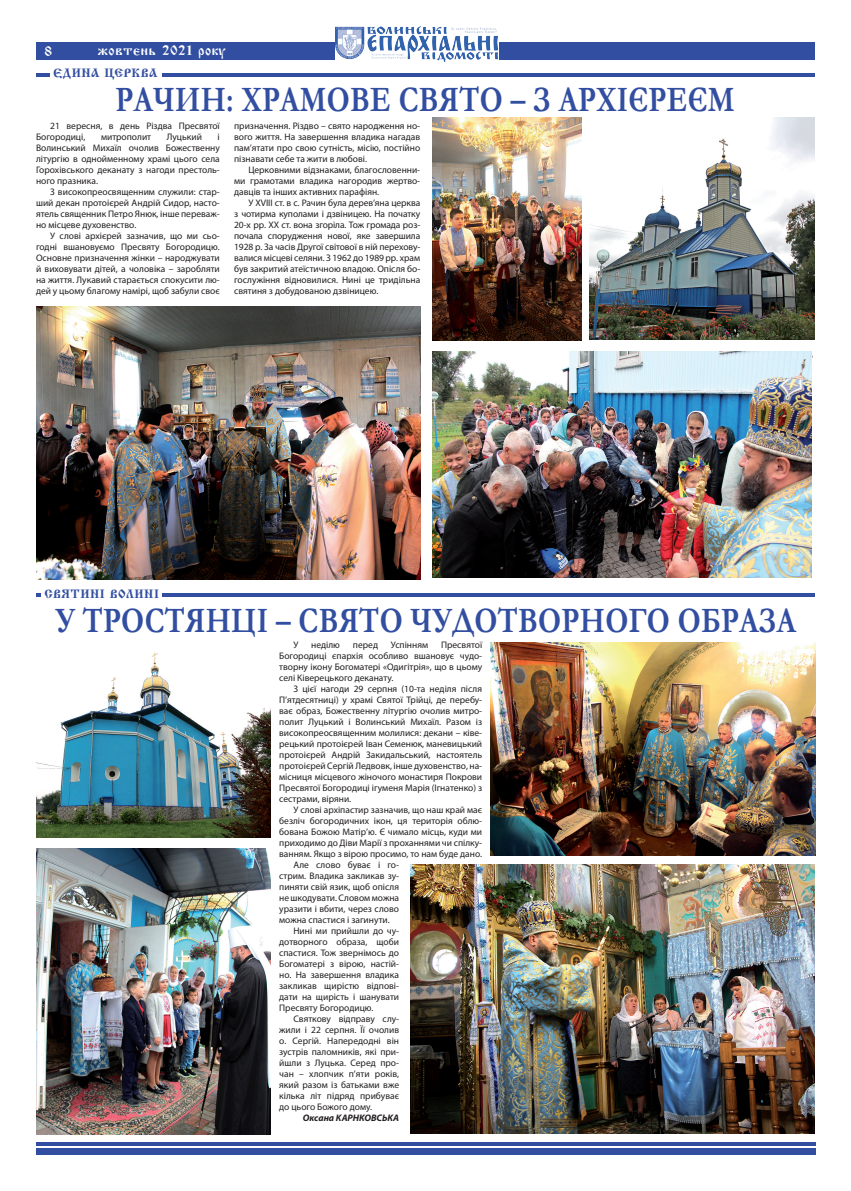
<style>
.page{position:relative;width:851px;height:1191px;background:#fff}
.page>*{position:absolute;margin:0;border:0;box-sizing:border-box;transform-origin:0 0}
.t1{font:700 36px "Garamond";letter-spacing:.01em;color:#324ea1;scale:.81 1}
.t2{font:14px "Ukrainian Izhitsa";letter-spacing:.04em;color:#fff}
.t3{font:12px "Ukrainian Izhitsa";letter-spacing:.035em;color:#324ea1}
.t4{font:9.5px/11px "Myriad Pro";color:#231f20;text-align:justify}
.t5{font:italic 700 9.5px "Myriad Pro";color:#231f20}
.s1{color:#fff}
</style>
<div class="page">
<div style="left:499px;top:43px;width:315px;height:17px;background:#324ea1"></div>
<div style="left:36px;top:43px;width:298px;height:17px;background:#324ea1"></div>
<div style="left:36px;top:1148px;width:779px;height:6px;background:#324ea1"></div>
<hr style="left:36px;top:1142px;width:779px;height:3px;background:#324ea1">
<hr style="left:36px;top:593px;width:778px;height:4px;background:#324ea1">
<hr style="left:36px;top:73px;width:778px;height:4px;background:#324ea1">
<div style="left:51px;top:67px;width:111px;height:14px;background:#fff"></div>
<div style="left:42px;top:589px;width:120px;height:14px;background:#fff"></div>
<img style="left:799px;top:117px;width:15px;height:222px">
<img style="left:799px;top:351px;width:12px;height:227px">
<img style="left:36px;top:848px;width:234px;height:286px">
<img style="left:37px;top:755px;width:233px;height:82px">
<img style="left:410px;top:864px;width:404px;height:269px">
<img style="left:490px;top:643px;width:325px;height:212px">
<img style="left:36px;top:306px;width:16px;height:273px">
<img style="left:52px;top:26px;width:747px;height:729px">
<h2 class="t2" style="left:44px;top:43px;width:9px">8</h2>
<h2 class="t2" style="left:98px;top:42px;width:129px">жовтень 2021 року</h2>
<p class="t3" style="left:54px;top:66px;width:105px"><span class="s1">Є</span>ДИНА ЦЕРКВА</p>
<h1 class="t1" style="left:115px;top:75px;width:765px">РАЧИН: ХРАМОВЕ СВЯТО – З АРХІЄРЕЄМ</h1>
<p class="t4" style="left:234px;top:120px;width:187px">призначення. Різдво – свято народження но&shy;вого життя. На завершення владика нагадав пам’ятати про свою сутність, місію, постійно пізнавати себе та жити в любові.</p>
<p class="t4" style="left:234px;top:164px;width:187px;text-indent:14px">Церковними відзнаками, благословенни&shy;ми грамотами владика нагородив жертво&shy;давців та інших активних парафіян.</p>
<p class="t4" style="left:234px;top:197px;width:187px;text-indent:14px">У XVIII ст. в с. Рачин була дерев’яна церква з чотирма куполами і дзвіницею. На початку 20-х рр. ХХ ст. вона згоріла. Тож громада роз&shy;почала спорудження нової, яке завершила 1928 р. За часів Другої світової в ній перехову&shy;валися місцеві селяни. З 1962 до 1989 рр. храм був закритий атеїстичною владою. Опісля бо&shy;гослужіння відновилися. Нині це тридільна святиня з добудованою дзвіницею.</p>
<p class="t4" style="left:36px;top:120px;width:185px;text-indent:14px">21 вересня, в день Різдва Пресвятої<br>Богородиці,</p>
<p class="t4" style="left:101px;top:131px;width:52px">митрополит</p>
<p class="t4" style="left:167px;top:131px;width:37px">Луцький</p>
<p class="t4" style="left:36px;top:131px;width:185px;text-indent:181px">і Волинський Михаїл очолив Божественну літургію в однойменному храмі цього села Горохівського деканату з нагоди престоль&shy;ного празника.</p>
<p class="t4" style="left:36px;top:186px;width:185px;text-indent:14px">З високопреосвященним служили: стар&shy;ший декан протоієрей Андрій Сидор, насто&shy;ятель священник Петро Янюк, інше переваж&shy;но місцеве духовенство.</p>
<p class="t4" style="left:36px;top:230px;width:185px;text-indent:14px">У слові архієрей зазначив, що ми сьо&shy;годні вшановуємо Пресвяту Богородицю.<br>Основне призначення жінки – народжувати й виховувати дітей, а чоловіка – заробляти на життя. Лукавий старається спокусити лю&shy;дей у цьому благому намірі, щоб забули своє</p>
<p class="t4" style="left:811px;top:349px;width:3px">,</p>
<p class="t3" style="left:45px;top:587px;width:116px">СВЯТИНІ ВОЛИНІ</p>
<h1 class="t1" style="left:56px;top:596px;width:915px">У ТРОСТЯНЦІ – СВЯТО ЧУДОТВОРНОГО ОБРАЗА</h1>
<p class="t4" style="left:293px;top:639px;width:6px">У</p>
<p class="t4" style="left:311px;top:639px;width:30px">неділю</p>
<p class="t4" style="left:353px;top:639px;width:27px">перед</p>
<p class="t4" style="left:391px;top:639px;width:39px">Успінням</p>
<p class="t4" style="left:279px;top:639px;width:204px;text-indent:162px">Пресвятої Богородиці єпархія особливо вшановує чудо&shy;творну ікону Богоматері «Одигітрія», що в цьому селі Ківерецького деканату.</p>
<p class="t4" style="left:279px;top:683px;width:204px;text-indent:14px">З цієї нагоди 29 серпня (10-та неділя після П’ятдесятниці) у храмі Святої Трійці, де перебу&shy;ває образ, Божественну літургію очолив митро&shy;полит Луцький і Волинський Михаїл. Разом із високопреосвященним молилися: декани – ківе&shy;рецький протоієрей Іван Семенюк, маневицький протоієрей Андрій Закидальський, настоятель протоієрей Сергій Ледвовк, інше духовенство, на&shy;місниця місцевого жіночого монастиря Покрови Пресвятої Богородиці ігуменя Марія (Ігнатенко) з сестрами, віряни.</p>
<p class="t4" style="left:293px;top:804px;width:190px">У слові архіпастир зазначив, що наш край має</p>
<p class="t4" style="left:279px;top:815px;width:204px">безліч богородичних ікон, ця територія облю-</p>
<p class="t4" style="left:279px;top:826px;width:204px">бована Божою Матір’ю. Є чимало місць, куди ми</p>
<p class="t4" style="left:279px;top:837px;width:204px">приходимо до Діви Марії з проханнями чи спілку-</p>
<p class="t4" style="left:279px;top:848px;width:204px">ванням. Якщо з вірою просимо, то нам буде дано.</p>
<p class="t4" style="left:293px;top:859px;width:107px">Але слово буває і го-</p>
<p class="t4" style="left:279px;top:870px;width:121px">стрим. Владика закликав зу-</p>
<p class="t4" style="left:279px;top:881px;width:121px">пиняти свій язик, щоб опісля</p>
<p class="t4" style="left:279px;top:892px;width:121px">не шкодувати. Словом можна</p>
<p class="t4" style="left:279px;top:903px;width:121px">уразити і вбити, через слово</p>
<p class="t4" style="left:279px;top:914px;width:112px">можна спастися і загинути.</p>
<p class="t4" style="left:293px;top:925px;width:107px">Нині ми прийшли до чу-</p>
<p class="t4" style="left:279px;top:936px;width:121px">дотворного образа, щоби</p>
<p class="t4" style="left:279px;top:947px;width:121px">спастися. Тож звернімось до</p>
<p class="t4" style="left:279px;top:958px;width:121px">Богоматері з вірою, настій-</p>
<p class="t4" style="left:279px;top:969px;width:121px">но. На завершення владика</p>
<p class="t4" style="left:279px;top:980px;width:121px">закликав щирістю відпові-</p>
<p class="t4" style="left:279px;top:991px;width:121px">дати на щирість і шанувати</p>
<p class="t4" style="left:279px;top:1002px;width:96px">Пресвяту Богородицю.</p>
<p class="t4" style="left:293px;top:1013px;width:107px">Святкову відправу слу-</p>
<p class="t4" style="left:279px;top:1024px;width:121px">жили і 22 серпня. Її очолив</p>
<p class="t4" style="left:279px;top:1035px;width:121px">о. Сергій. Напередодні він</p>
<p class="t4" style="left:279px;top:1046px;width:121px">зустрів паломників, які при-</p>
<p class="t4" style="left:279px;top:1057px;width:121px">йшли з Луцька. Серед про-</p>
<p class="t4" style="left:279px;top:1068px;width:121px">чан – хлопчик п’яти років,</p>
<p class="t4" style="left:279px;top:1079px;width:121px">який разом із батьками вже</p>
<p class="t4" style="left:279px;top:1090px;width:121px">кілька літ підряд прибуває</p>
<p class="t4" style="left:279px;top:1101px;width:94px">до цього Божого дому.</p>
<p class="t5" style="left:303px;top:1112px;width:98px">Оксана КАРНКОВСЬКА</p>
</div>
